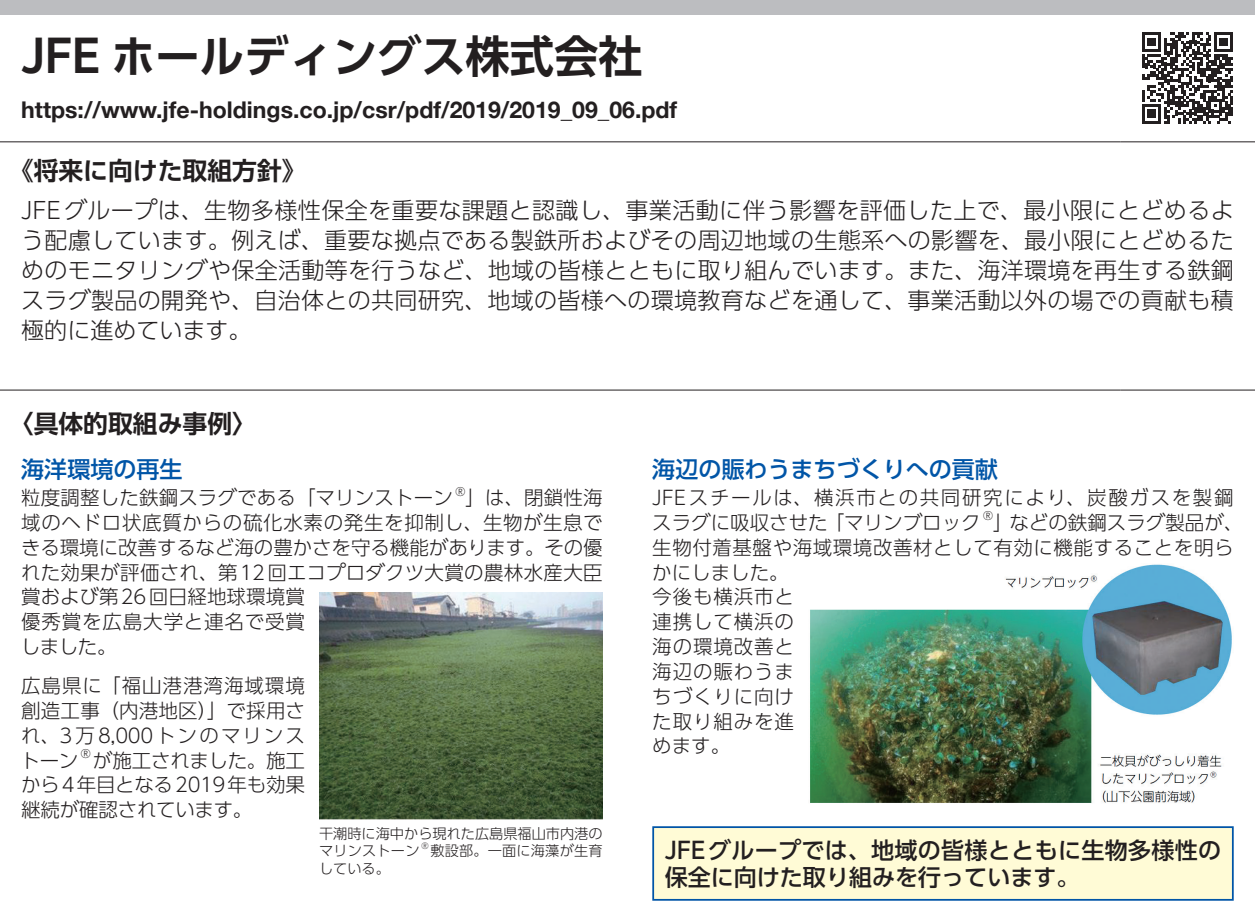
<style>
.page{position:relative;width:1255px;height:922px;background:#fff}
.page>*{position:absolute;margin:0;border:0;box-sizing:border-box;transform-origin:0 0}
.t1{font:700 44.25px "UD Shin Go Pr 6 De";color:#231f20}
.t2{font:700 24.75px "UD Shin Go Pr 6 De";color:#231f20}
.t3{font:300 23px/30.2px "UD Shin Go Pr 6";letter-spacing:.015em;color:#231f20;text-align:justify}
.t4{font:700 23px "Helvetica Neue";color:#231f20}
.t5{font:500 23px/26.5px "UD Shin Go Pr 6";letter-spacing:.015em;color:#231f20}
.t6{font:500 23px "UD Shin Go Pr 6";color:#0155a7}
.t7{font:300 19.5px/24.8px "UD Shin Go Pr 6";letter-spacing:.02em;color:#231f20}
.t8{font:300 19.5px/24.8px "UD Shin Go Pr 6";letter-spacing:.085em;color:#231f20}
.t9{font:300 14.25px/17.8px "UD Shin Go Pr 6";color:#231f20}
.t10{font:300 11.25px "UD Shin Go Pr 6";color:#231f20}
.t11{font:300 8.25px "UD Shin Go Pr 6";color:#231f20}
</style>
<div class="page">
<div style="left:0;top:0;width:1254px;height:14px;background:#bcbdc0"></div>
<hr style="left:0;top:141px;width:1120px;height:1px;background:#231f20">
<hr style="left:1120px;top:141px;width:134px;height:1px;background:#231f20">
<hr style="left:0;top:389px;width:1120px;height:1px;background:#231f20">
<hr style="left:1120px;top:389px;width:134px;height:1px;background:#231f20">
<div style="left:653px;top:826px;width:579px;height:73px;background:#fffbd6"></div>
<div style="left:652px;top:826px;width:581px;height:74px;border:2px solid #0155a7"></div>
<img style="left:810px;top:564px;width:422px;height:239px">
<img style="left:319px;top:592px;width:283px;height:227px">
<svg style="left:1142px;top:32px;width:91px;height:92px"></svg>
<h1 class="t1" style="left:21px;top:20px;width:623px">JFE ホールディングス株式会社</h1>
<p class="t4" style="left:21px;top:92px;width:657px">https://www.jfe-holdings.co.jp/csr/pdf/2019/2019_09_06.pdf</p>
<p class="t2" style="left:9px;top:150px;width:299px">《将来に向けた取組方針》</p>
<p class="t3" style="left:21px;top:194px;width:1214px">JFEグループは、生物多様性保全を重要な課題と認識し、事業活動に伴う影響を評価した上で、最小限にとどめるよう配慮しています。例えば、重要な拠点である製鉄所およびその周辺地域の生態系への影響を、最小限にとどめるためのモニタリングや保全活動等を行うなど、地域の皆様とともに取り組んでいます。また、海洋環境を再生する鉄鋼スラグ製品の開発や、自治体との共同研究、地域の皆様への環境教育などを通して、事業活動以外の場での貢献も積極的に進めています。</p>
<p class="t2" style="left:9px;top:403px;width:250px">〈具体的取組み事例〉</p>
<p class="t6" style="left:21px;top:450px;width:163px">海洋環境の再生</p>
<p class="t7" style="left:21px;top:484px;width:433px">粒度調整した鉄鋼スラグである「マリンストーン</p>
<p class="t10" style="left:455px;top:482px;width:11px">®</p>
<p class="t7" style="left:21px;top:484px;width:583px;text-indent:444px">」は、閉鎖性海域のヘドロ状底質からの硫化水素の発生を抑制し、生物が生息できる環境に改善するなど海の豊かさを守る機能があります。その優れた効果が評価され、第12回エコプロダクツ大賞の農林水産大臣賞および第26回日経地球環境賞<br>優秀賞を広島大学と連名で受賞<br>しました。</p>
<p class="t7" style="left:21px;top:672px;width:286px;text-align:justify">広島県に「福山港港湾海域環境創造工事（内港地区）」で採用され、3万8,000トンのマリンストーン</p>
<p class="t10" style="left:81px;top:744px;width:11px">®</p>
<p class="t7" style="left:21px;top:746px;width:285px;text-align:justify;text-indent:72px">が施工されました。施工から4年目となる2019年も効果継続が確認されています。</p>
<p class="t9" style="left:319px;top:823px;width:285px">干潮時に海中から現れた広島県福山市内港のマリンストーン</p>
<p class="t11" style="left:421px;top:839px;width:9px">®</p>
<p class="t9" style="left:430px;top:841px;width:174px">敷設部。一面に海藻が生育</p>
<p class="t9" style="left:319px;top:859px;width:72px">している。</p>
<p class="t6" style="left:652px;top:450px;width:347px">海辺の賑わうまちづくりへの貢献</p>
<p class="t8" style="left:652px;top:484px;width:582px">JFEスチールは、横浜市との共同研究により、炭酸ガスを製鋼スラグに吸収させた「マリンブロック</p>
<p class="t10" style="left:983px;top:507px;width:11px">®</p>
<p class="t7" style="left:652px;top:509px;width:592px;text-indent:341px">」などの鉄鋼スラグ製品が、生物付着基盤や海域環境改善材として有効に機能することを明らかにしました。<br>今後も横浜市と<br>連携して横浜の<br>海の環境改善と<br>海辺の賑わうま<br>ちづくりに向け<br>た取り組みを進<br>めます。</p>
<p class="t5" style="left:664px;top:836px;width:558px">JFEグループでは、地域の皆様とともに生物多様性の保全に向けた取り組みを行っています。</p>
</div>
